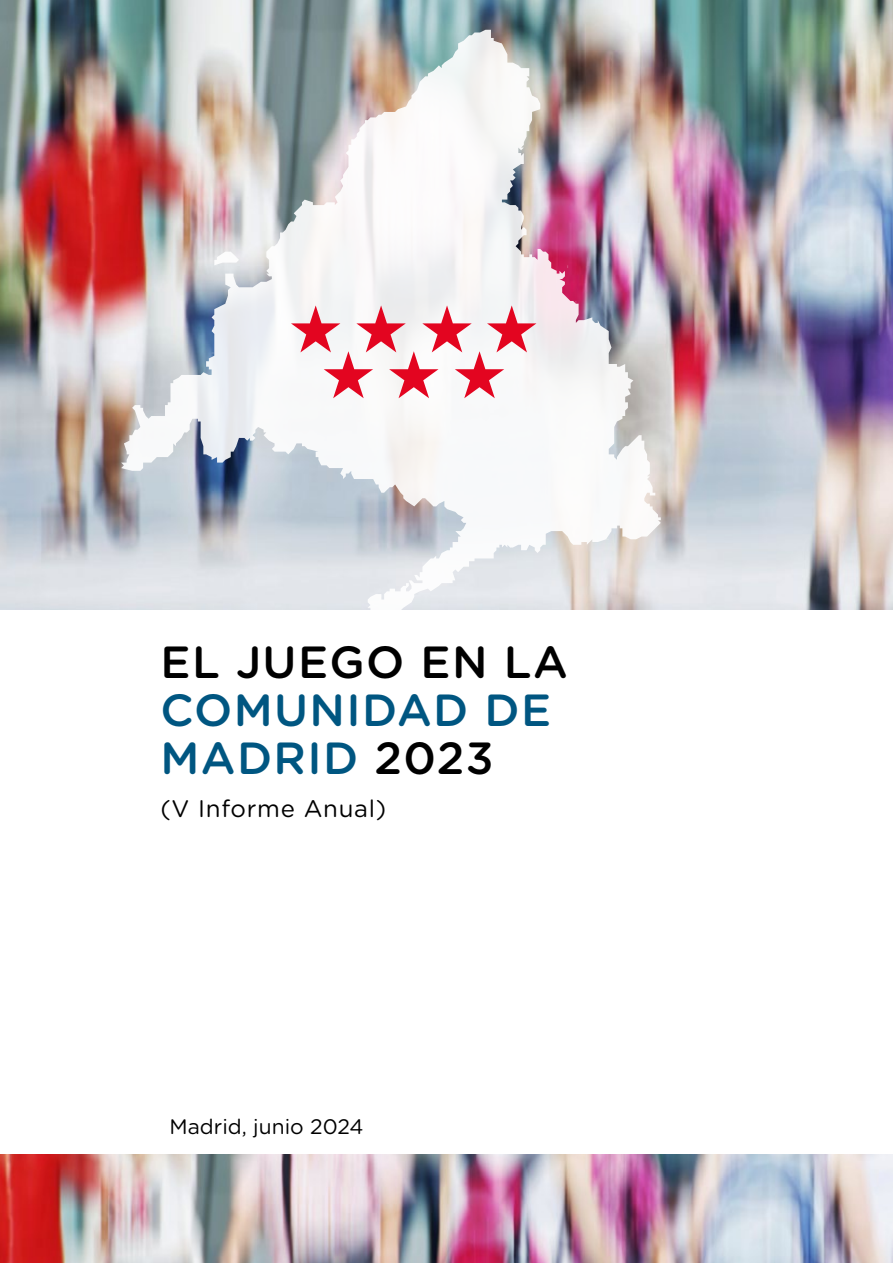
<style>
.page{position:relative;width:893px;height:1263px;background:#fff}
.page>*{position:absolute;margin:0;border:0;box-sizing:border-box;transform-origin:0 0}
.t1{font:500 45px/48px "Gotham Rounded";letter-spacing:.03em;color:#005681}
.t2{font:500 45px "Gotham Rounded";letter-spacing:.03em;color:#000}
.t3{font:24px "Gotham Rounded";letter-spacing:.03em;color:#000}
.t4{font:21px "Gotham Rounded";color:#000}
.s1{color:#000}
</style>
<div class="page">
<img style="left:0;top:0;width:893px;height:610px">
<img style="left:121px;top:30px;width:540px;height:580px">
<svg style="left:291px;top:305px;width:245px;height:93px"></svg>
<img style="left:0;top:1154px;width:893px;height:109px">
<p class="t2" style="left:161px;top:630px;width:409px">EL JUEGO EN LA</p>
<p class="t1" style="left:161px;top:684px;width:392px">COMUNIDAD DE<br>MADRID <span class="s1">2023</span></p>
<p class="t3" style="left:161px;top:791px;width:227px">(V Informe Anual)</p>
<p class="t4" style="left:170px;top:1112px;width:196px">Madrid, junio 2024</p>
</div>
